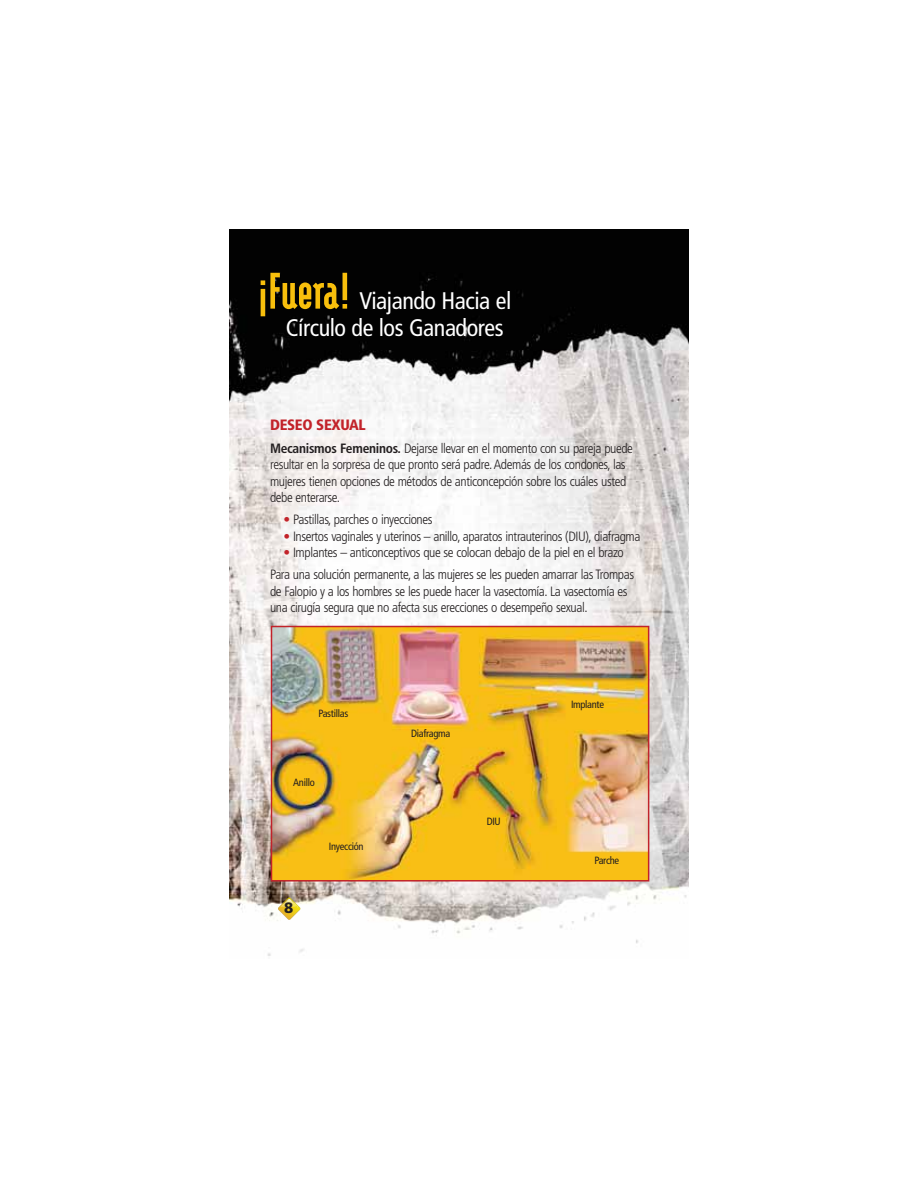
<style>
.page{position:relative;width:918px;height:1188px;background:#fff}
.page>*{position:absolute;margin:0;border:0;box-sizing:border-box;transform-origin:0 0}
.t1{font:900 61.5px "Modula";letter-spacing:-.01em;color:#f8bf0c}
.t2{font:condensed 24px/27px "Frutiger";letter-spacing:-.02em;color:#fff}
.t3{font:900 condensed 15px "Frutiger";letter-spacing:-.02em;color:#c2232a}
.t4{font:900 15px "Frutiger";color:#231f20}
.t5{font:300 condensed 13.5px/16.2px "Frutiger";letter-spacing:-.03em;color:#231f20}
.t6{font:condensed 10.5px "Frutiger";letter-spacing:-.03em;color:#231f20}
.s1{font-weight:700}
.s2{color:#c2232a}
</style>
<div class="page">
<img style="left:230px;top:230px;width:459px;height:726px">
<svg style="left:278px;top:897px;width:22px;height:23px"></svg>
<img style="left:282px;top:899px;width:15px;height:7px">
<img style="left:274px;top:629px;width:372px;height:250px">
<div style="left:271px;top:626px;width:378px;height:256px;border:2px solid #c2232a"></div>
<h1 class="t1" style="left:257px;top:251px;width:97px">¡Fuera!</h1>
<h2 class="t2" style="left:286px;top:289px;width:227px;text-indent:74px">Viajando Hacia el<br>Círculo de los Ganadores</h2>
<p class="t3" style="left:270px;top:419px;width:97px">DESEO SEXUAL</p>
<p class="t5" style="left:270px;top:441px;width:365px"><span class="s1">Mecanismos Femeninos.</span> Dejarse llevar en el momento con su pareja puede resultar en la sorpresa de que pronto será padre. Además de los condones, las mujeres tienen opciones de métodos de anticoncepción sobre los cuáles usted debe enterarse.</p>
<p class="t5" style="left:284px;top:513px;width:151px"><span class="s2">•</span> Pastillas, parches o inyecciones</p>
<p class="t5" style="left:284px;top:529px;width:358px"><span class="s2">•</span> Insertos vaginales y uterinos – anillo, aparatos intrauterinos (DIU), diafragma</p>
<p class="t5" style="left:270px;top:542px;width:366px;line-height:22.6px;text-align:center"><span class="s2">•</span> Implantes – anticonceptivos que se colocan debajo de la piel en el brazo<br>Para una solución permanente, a las mujeres se les pueden amarrar las Trompas</p>
<p class="t5" style="left:270px;top:584px;width:359px">de Falopio y a los hombres se les puede hacer la vasectomía. La vasectomía es una cirugía segura que no afecta sus erecciones o desempeño sexual.</p>
<p class="t6" style="left:319px;top:710px;width:31px">Pastillas</p>
<p class="t6" style="left:293px;top:778px;width:23px">Anillo</p>
<p class="t4" style="left:284px;top:902px;width:11px">8</p>
<p class="t6" style="left:329px;top:842px;width:36px">Inyección</p>
<p class="t6" style="left:411px;top:729px;width:41px">Diafragma</p>
<p class="t6" style="left:487px;top:817px;width:16px">DIU</p>
<p class="t6" style="left:571px;top:700px;width:35px">Implante</p>
<p class="t6" style="left:595px;top:857px;width:26px">Parche</p>
</div>
